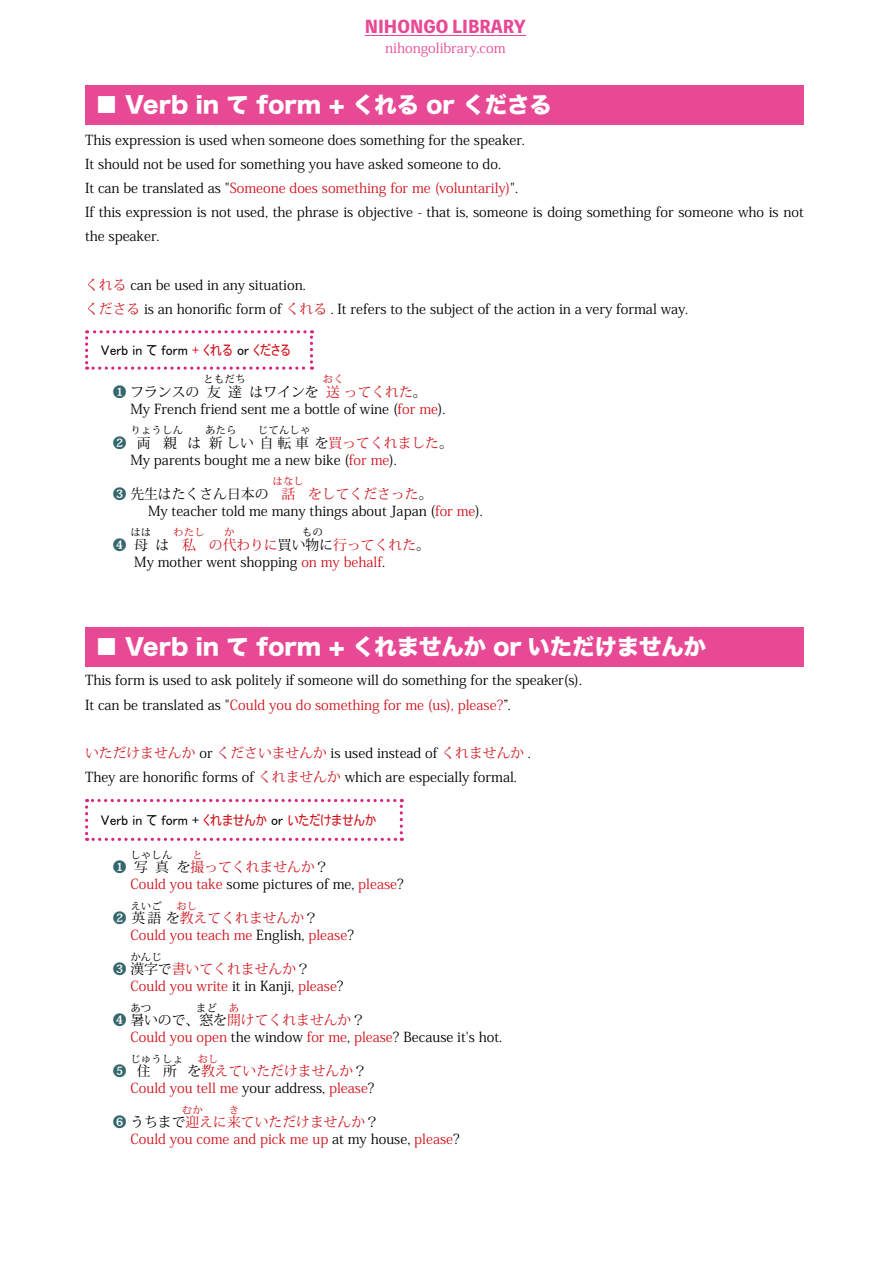
<style>
.page{position:relative;width:893px;height:1263px;background:#fff}
.page>*{position:absolute;margin:0;border:0;box-sizing:border-box;transform-origin:0 0}
.t1{font:22.35px "Hira Kaku Std W8";color:#fff}
.t2{font:800 16.95px "Toppan Bunkyu Midashi Gothic Std N";color:#e84994}
.t3{font:13.8px/24.2px "Koz Min Pr 6 N";color:#000}
.t4{font:13.8px "Koz Min Pr 6 N";color:#d0121b}
.t5{font:13.8px "MS UI Gothic";color:#000}
.t6{font:13.8px "Koz Min Pr 6 N";color:#e84994}
.t7{font:13.8px "Koz Min Pr 6 N";color:#35676c}
.t8{font:10.65px "Koz Min Pr 6 N";color:#000}
.t9{font:10.65px "Koz Min Pr 6 N";color:#d0121b}
.s1{color:#d0121b}
.s2{color:#000}
.s3{color:#35676c}
</style>
<div class="page">
<hr style="left:365px;top:35px;width:161px;height:1px;background:#e84994">
<div style="left:85px;top:85px;width:718px;height:40px;background:#e84994"></div>
<div style="left:85px;top:627px;width:718px;height:40px;background:#e84994"></div>
<svg style="left:85px;top:330px;width:228px;height:40px"></svg>
<svg style="left:85px;top:799px;width:318px;height:42px"></svg>
<p class="t2" style="left:365px;top:14px;width:163px">NIHONGO LIBRARY</p>
<p class="t6" style="left:385px;top:40px;width:122px">nihongolibrary.com</p>
<h1 class="t1" style="left:96px;top:93px;width:458px">■ Verb in て form + くれる or くださる</h1>
<p class="t3" style="left:85px;top:128px;width:720px">This expression is used when someone does something for the speaker.<br>It should not be used for something you have asked someone to do.<br>It can be translated as "<span class="s1">Someone does something for me (voluntarily)</span>".<br>If this expression is not used, the phrase is objective - that is, someone is doing something for someone who is not the speaker.</p>
<p class="t3" style="left:85px;top:273px;width:605px"><span class="s1">くれる</span> can be used in any situation.<br><span class="s1">くださる</span> is an honorific form of <span class="s1">くれる</span> . It refers to the subject of the action in a very formal way.</p>
<p class="t5" style="left:101px;top:343px;width:192px">Verb in て form <span class="s1">+ くれる</span> or <span class="s1">くださる</span></p>
<p class="t8" style="left:203px;top:373px;width:44px">ともだち</p>
<p class="t3" style="left:228px;top:380px;width:200px">達 はワインを <span class="s1">送ってくれた</span>。</p>
<p class="t9" style="left:323px;top:373px;width:23px">おく</p>
<p class="t3" style="left:113px;top:397px;width:334px">　 My French friend sent me a bottle of wine (<span class="s1">for me</span>).</p>
<p class="t7" style="left:113px;top:435px;width:39px">❷ <span class="s2">両</span></p>
<p class="t3" style="left:113px;top:380px;width:110px"><span class="s3">❶</span> フランスの 友</p>
<p class="t8" style="left:205px;top:424px;width:33px">あたら</p>
<p class="t8" style="left:258px;top:424px;width:55px">じてんしゃ</p>
<p class="t3" style="left:113px;top:448px;width:286px">　 My parents bought me a new bike (<span class="s1">for me</span>).</p>
<p class="t3" style="left:113px;top:482px;width:184px"><span class="s3">❸</span> 先生はたくさん日本の <span class="s1">話</span></p>
<p class="t8" style="left:130px;top:424px;width:55px">りょうしん</p>
<p class="t3" style="left:163px;top:431px;width:291px">親 は 新しい 自転車 を<span class="s1">買ってくれました</span>。</p>
<p class="t9" style="left:272px;top:475px;width:33px">はなし</p>
<p class="t3" style="left:113px;top:486px;width:372px;line-height:17px;text-indent:195px"><span class="s1">をしてくださった</span>。<br>　 　 My teacher told me many things about Japan (<span class="s1">for me</span>).</p>
<p class="t7" style="left:113px;top:537px;width:37px">❹ <span class="s2">母</span></p>
<p class="t9" style="left:224px;top:526px;width:12px">か</p>
<p class="t8" style="left:302px;top:526px;width:23px">もの</p>
<p class="t3" style="left:113px;top:550px;width:274px">　 My mother went shopping <span class="s1">on my behalf</span>.</p>
<p class="t9" style="left:173px;top:526px;width:33px">わたし</p>
<p class="t8" style="left:130px;top:526px;width:23px">はは</p>
<p class="t4" style="left:209px;top:537px;width:223px">の代わりに<span class="s2">買い物に</span>行ってくれた<span class="s2">。</span></p>
<p class="t3" style="left:155px;top:533px;width:42px">は <span class="s1">私</span></p>
<h1 class="t1" style="left:96px;top:635px;width:612px">■ Verb in て form + くれませんか or いただけませんか</h1>
<p class="t3" style="left:85px;top:669px;width:498px">This form is used to ask politely if someone will do something for the speaker(s).<br>It can be translated as "<span class="s1">Could you do something for me (us), please?</span>”.</p>
<p class="t3" style="left:85px;top:741px;width:447px"><span class="s1">いただけませんか</span> or <span class="s1">くださいませんか</span> is used instead of <span class="s1">くれませんか</span> .<br>They are honorific forms of <span class="s1">くれませんか</span> which are especially formal.</p>
<p class="t5" style="left:101px;top:813px;width:277px">Verb in て form + <span class="s1">くれませんか</span> or <span class="s1">いただけませんか</span></p>
<p class="t9" style="left:192px;top:849px;width:12px">と</p>
<p class="t3" style="left:113px;top:872px;width:293px">　 <span class="s1">Could you take</span> some pictures of me, <span class="s1">please</span>?</p>
<p class="t4" style="left:113px;top:910px;width:207px"><span class="s3">❷</span> <span class="s2">英語 を</span>教えてくれませんか<span class="s2">？</span></p>
<p class="t8" style="left:130px;top:849px;width:44px">しゃしん</p>
<p class="t4" style="left:155px;top:859px;width:175px"><span class="s2">真 を</span>撮ってくれませんか<span class="s2">？</span></p>
<p class="t7" style="left:113px;top:859px;width:37px">❶ <span class="s2">写</span></p>
<p class="t8" style="left:130px;top:900px;width:33px">えいご</p>
<p class="t9" style="left:176px;top:900px;width:23px">おし</p>
<p class="t4" style="left:113px;top:927px;width:243px"><span class="s2">　</span> Could you teach me <span class="s2">English,</span> please<span class="s2">?</span></p>
<p class="t4" style="left:113px;top:961px;width:199px"><span class="s3">❸</span> <span class="s2">漢字で</span>書いてくれませんか<span class="s2">？</span></p>
<p class="t8" style="left:130px;top:951px;width:33px">かんじ</p>
<p class="t4" style="left:113px;top:978px;width:232px"><span class="s2">　</span> Could you write <span class="s2">it in Kanji,</span> please<span class="s2">?</span></p>
<p class="t4" style="left:113px;top:1012px;width:254px"><span class="s3">❹</span> <span class="s2">暑いので、窓を</span>開けてくれませんか<span class="s2">？</span></p>
<p class="t8" style="left:130px;top:1002px;width:23px">あつ</p>
<p class="t8" style="left:196px;top:1002px;width:23px">まど</p>
<p class="t9" style="left:229px;top:1002px;width:12px">あ</p>
<p class="t3" style="left:113px;top:1025px;width:391px">　 <span class="s1">Could you open</span> the window <span class="s1">for me</span>, <span class="s1">please</span>? Because it's hot.</p>
<p class="t7" style="left:113px;top:1063px;width:39px">❺ <span class="s2">住</span></p>
<p class="t8" style="left:130px;top:1053px;width:55px">じゅうしょ</p>
<p class="t4" style="left:163px;top:1063px;width:205px"><span class="s2">所 を</span>教えていただけませんか<span class="s2">？</span></p>
<p class="t9" style="left:197px;top:1053px;width:23px">おし</p>
<p class="t4" style="left:113px;top:1080px;width:263px"><span class="s2">　</span> Could you tell me <span class="s2">your address,</span> please<span class="s2">?</span></p>
<p class="t4" style="left:113px;top:1114px;width:268px"><span class="s3">❻</span> <span class="s2">うちまで</span>迎えに来ていただけませんか<span class="s2">？</span></p>
<p class="t9" style="left:182px;top:1104px;width:23px">むか</p>
<p class="t9" style="left:229px;top:1104px;width:12px">き</p>
<p class="t4" style="left:113px;top:1131px;width:349px"><span class="s2">　</span> Could you come and pick me up <span class="s2">at my house,</span> please<span class="s2">?</span></p>
</div>
